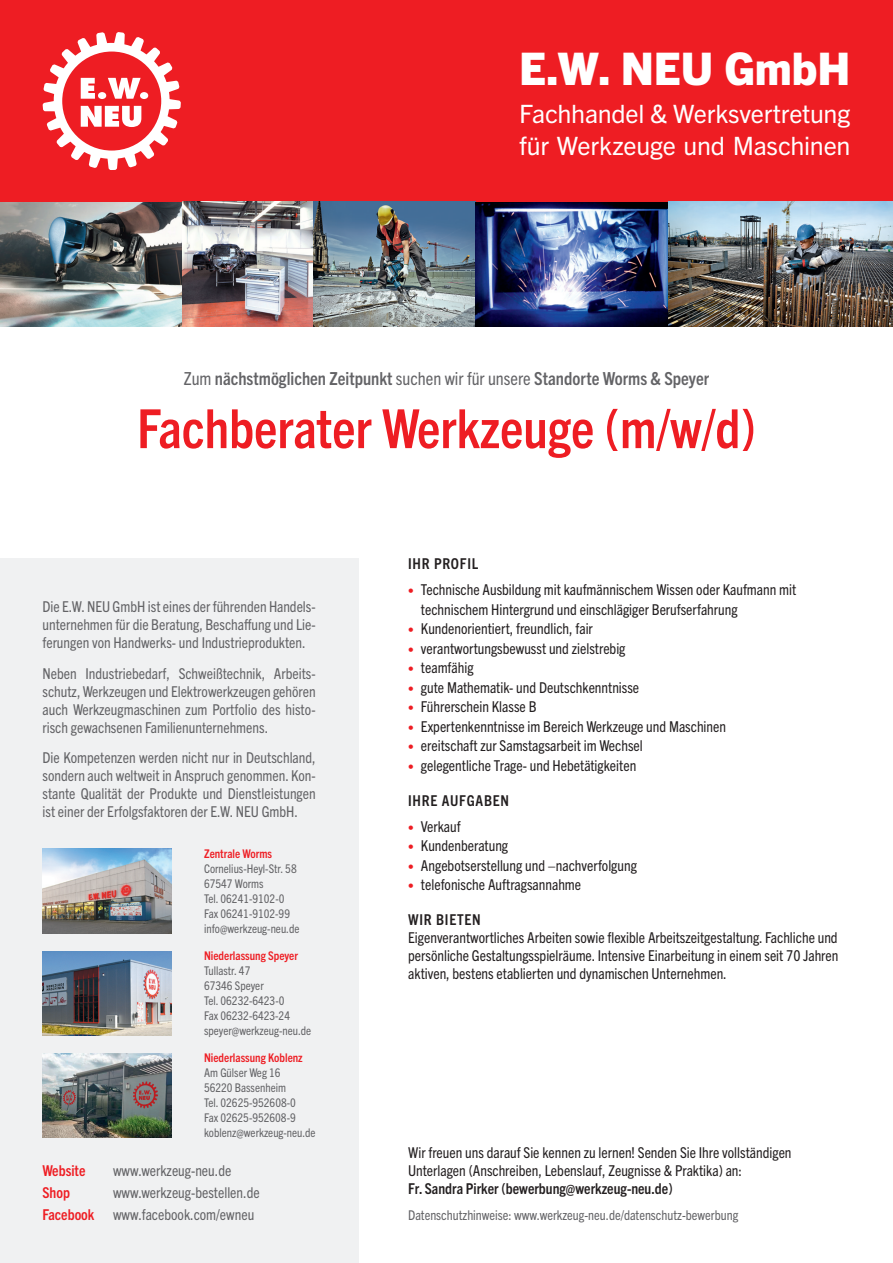
<style>
.page{position:relative;width:893px;height:1263px;background:#fff}
.page>*{position:absolute;margin:0;border:0;box-sizing:border-box;transform-origin:0 0}
.t1{font:700 condensed 54px "Trade Gothic Next LT Pro";color:#ee1d23}
.t2{font:800 45px "Trade Gothic Next LT Pro";color:#fff}
.t3{font:25.35px/31.8px "Trade Gothic Next LT Pro";letter-spacing:-.01em;color:#fff}
.t4{font:700 condensed 18px "Trade Gothic Next LT Pro";color:#636366}
.t5{font:condensed 15px/18px "Trade Gothic Next LT Pro";color:#231f20}
.t6{font:condensed 15px/18px "Trade Gothic Next LT Pro";color:#636366;text-align:justify}
.t7{font:700 condensed 15px "Trade Gothic Next LT Pro";color:#231f20}
.t8{font:700 condensed 15px "Trade Gothic Next LT Pro";letter-spacing:.05em;color:#231f20}
.t9{font:700 condensed 15px "Trade Gothic Next LT Pro";color:#ee1d23}
.t10{font:condensed 13.5px "Trade Gothic Next LT Pro";color:#636366}
.t11{font:condensed 12px/15px "Trade Gothic Next LT Pro";color:#636366}
.t12{font:700 condensed 12px "Trade Gothic Next LT Pro";color:#ee1d23}
.s1{font-weight:400}
.s2{font-weight:700;color:#ee1d23}
.s3{font-size:12px;color:#ee1d23}
</style>
<div class="page">
<div style="left:0;top:558px;width:358px;height:705px;background:#f0f1f2"></div>
<img style="left:43px;top:849px;width:128px;height:84px">
<div style="left:0;top:0;width:893px;height:220px;background:#ee1d23"></div>
<svg style="left:43px;top:32px;width:138px;height:138px"></svg>
<img style="left:43px;top:951px;width:128px;height:84px">
<img style="left:43px;top:1053px;width:128px;height:84px">
<img style="left:0;top:202px;width:183px;height:124px">
<img style="left:183px;top:202px;width:131px;height:124px">
<img style="left:314px;top:202px;width:355px;height:124px">
<img style="left:669px;top:202px;width:224px;height:124px">
<h2 class="t2" style="left:519px;top:37px;width:333px">E.W. NEU GmbH</h2>
<h3 class="t3" style="left:519px;top:96px;width:333px">Fachhandel &amp; Werksvertretung für Werkzeuge und Maschinen</h3>
<p class="t4" style="left:184px;top:366px;width:527px"><span class="s1">Zum</span> nächstmöglichen Zeitpunkt <span class="s1">suchen wir für unsere</span> Standorte Worms &amp; Speyer</p>
<h1 class="t1" style="left:137px;top:392px;width:620px">Fachberater Werkzeuge (m/w/d)</h1>
<p class="t6" style="left:43px;top:596px;width:275px">Die E.W. NEU GmbH ist eines der führenden Handels&shy;unternehmen für die Beratung, Beschaffung und Lie&shy;ferungen von Handwerks- und Industrieprodukten.</p>
<p class="t6" style="left:43px;top:663px;width:275px">Neben Industriebedarf, Schweißtechnik, Arbeits&shy;schutz, Werkzeugen und Elektrowerkzeugen gehören auch Werkzeugmaschinen zum Portfolio des histo&shy;risch gewachsenen Familienunternehmens.</p>
<p class="t6" style="left:43px;top:748px;width:275px">Die Kompetenzen werden nicht nur in Deutschland, sondern auch weltweit in Anspruch genommen. Kon&shy;stante Qualität der Produkte und Dienstleistungen ist einer der Erfolgsfaktoren der E.W. NEU GmbH.</p>
<p class="t12" style="left:204px;top:846px;width:70px">Zentrale Worms</p>
<p class="t11" style="left:204px;top:861px;width:97px">Cornelius-Heyl-Str. 58<br>67547 Worms<br>Tel. 06241-9102-0<br>Fax 06241-9102-99 info@werkzeug-neu.de</p>
<p class="t12" style="left:204px;top:948px;width:95px">Niederlassung Speyer</p>
<p class="t11" style="left:204px;top:963px;width:109px">Tullastr. 47<br>67346 Speyer<br>Tel. 06232-6423-0<br>Fax 06232-6423-24 speyer@werkzeug-neu.de</p>
<p class="t12" style="left:204px;top:1050px;width:100px">Niederlassung Koblenz</p>
<p class="t11" style="left:204px;top:1065px;width:113px">Am Gülser Weg 16<br>56220 Bassenheim<br>Tel. 02625-952608-0<br>Fax 02625-952608-9 koblenz@werkzeug-neu.de</p>
<p class="t9" style="left:43px;top:1160px;width:45px">Website</p>
<p class="t6" style="left:113px;top:1160px;width:120px">www.werkzeug-neu.de</p>
<p class="t9" style="left:43px;top:1182px;width:29px">Shop</p>
<p class="t6" style="left:43px;top:1181px;width:219px;line-height:22.2px;text-indent:70px">www.werkzeug-bestellen.de<br><span class="s2">Facebook</span> www.facebook.com/ewneu</p>
<p class="t8" style="left:408px;top:554px;width:72px">IHR PROFIL</p>
<p class="t5" style="left:421px;top:579px;width:377px;line-height:19.5px;text-indent:-13px"><span class="s3">•</span> Technische Ausbildung mit kaufmännischem Wissen oder Kaufmann mit technischem Hintergrund und einschlägiger Berufserfahrung</p>
<p class="t5" style="left:408px;top:619px;width:186px"><span class="s3">•</span> Kundenorientiert, freundlich, fair</p>
<p class="t5" style="left:408px;top:638px;width:219px"><span class="s3">•</span> verantwortungsbewusst und zielstrebig</p>
<p class="t5" style="left:408px;top:658px;width:67px"><span class="s3">•</span> teamfähig</p>
<p class="t5" style="left:408px;top:677px;width:233px"><span class="s3">•</span> gute Mathematik- und Deutschkenntnisse</p>
<p class="t5" style="left:408px;top:697px;width:130px"><span class="s3">•</span> Führerschein Klasse B</p>
<p class="t5" style="left:408px;top:716px;width:319px"><span class="s3">•</span> Expertenkenntnisse im Bereich Werkzeuge und Maschinen</p>
<p class="t5" style="left:408px;top:736px;width:236px"><span class="s3">•</span> ereitschaft zur Samstagsarbeit im Wechsel</p>
<p class="t5" style="left:408px;top:755px;width:230px"><span class="s3">•</span> gelegentliche Trage- und Hebetätigkeiten</p>
<p class="t8" style="left:408px;top:790px;width:102px">IHRE AUFGABEN</p>
<p class="t5" style="left:408px;top:816px;width:54px"><span class="s3">•</span> Verkauf</p>
<p class="t5" style="left:408px;top:836px;width:101px"><span class="s3">•</span> Kundenberatung</p>
<p class="t5" style="left:408px;top:855px;width:230px"><span class="s3">•</span> Angebotserstellung und –nachverfolgung</p>
<p class="t5" style="left:408px;top:875px;width:174px"><span class="s3">•</span> telefonische Auftragsannahme</p>
<p class="t8" style="left:408px;top:909px;width:74px">WIR BIETEN</p>
<p class="t5" style="left:408px;top:928px;width:432px;text-align:justify">Eigenverantwortliches Arbeiten sowie flexible Arbeitszeitgestaltung. Fachliche und persönliche Gestaltungsspielräume. Intensive Einarbeitung in einem seit 70 Jahren aktiven, bestens etablierten und dynamischen Unternehmen.</p>
<p class="t5" style="left:408px;top:1142px;width:385px">Wir freuen uns darauf Sie kennen zu lernen! Senden Sie Ihre vollständigen<br>Unterlagen (Anschreiben, Lebenslauf, Zeugnisse &amp; Praktika) an:</p>
<p class="t7" style="left:408px;top:1178px;width:266px">Fr. Sandra Pirker (bewerbung@werkzeug-neu.de)</p>
<p class="t10" style="left:408px;top:1206px;width:332px">Datenschutzhinweise: www.werkzeug-neu.de/datenschutz-bewerbung</p>
</div>
